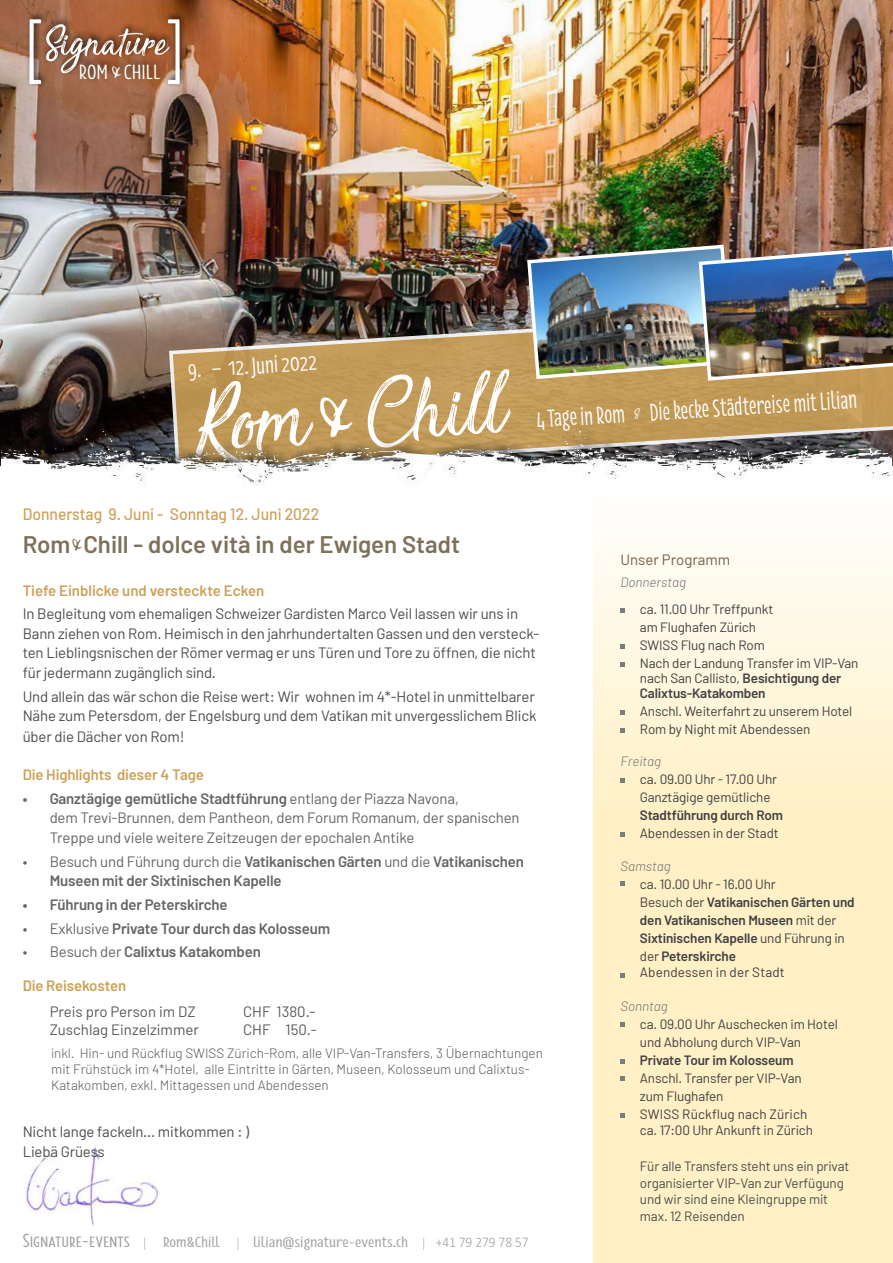
<style>
.page{position:relative;width:893px;height:1263px;background:#fff}
.page>*{position:absolute;margin:0;border:0;box-sizing:border-box;transform-origin:0 0}
.t1{font:118.2px "Sensations and Qualities";color:#fff;scale:.93 1}
.t2{font:76.05px "Florence";color:#fff}
.t3{font:53.25px "Sensations and Qualities";color:#fff}
.t4{font:25.5px "Florence";color:#fff;scale:1.05 1}
.t5{font:600 24px "Barlow";color:#7e715a}
.t6{font:24px "Florence";color:#fff;scale:1.15 1}
.t7{font:21.15px "Florence";color:#fff;scale:1.3 1}
.t8{font:500 16.5px "Barlow";color:#cda157;scale:.95 1}
.t9{font:15px/19.5px "Barlow";letter-spacing:-.01em;color:#4c4c4e}
.t10{font:600 15px/19.5px "Barlow";letter-spacing:-.01em;color:#636466}
.t11{font:15px/19.5px "Barlow";letter-spacing:-.01em;color:#636466}
.t12{font:600 15px "Barlow";letter-spacing:-.01em;color:#cda157}
.t13{font:15px "Barlow";color:#58585a}
.t14{font:15px "Barlow";color:#706148}
.t15{font:14.85px "Florence";color:#9c9e9f;scale:1.5 1}
.t16{font:13.5px/18px "Barlow";letter-spacing:-.01em;color:#403f42}
.t17{font:600 13.5px/18px "Barlow";letter-spacing:-.01em;color:#403f42}
.t18{font:300 13.5px/16.2px "Barlow";color:#58585a}
.t19{font:13.5px/16.5px "Barlow";letter-spacing:-.01em;color:#4c4c4e}
.t20{font:italic 300 13.5px "Barlow";color:#707172}
.t21{font:13.5px "Barlow";letter-spacing:.01em;color:#403f42}
.s1{font-family:"Mistral";font-size:17.25px}
.s2{font-family:"Sensations and Qualities";font-size:15px}
.s3{font-family:"Mistral";font-weight:400;font-size:18px}
.s4{font-weight:600}
.s5{font-weight:400}
.s6{color:#636466}
.s7{font-size:19.5px}
.s8{font-family:"Aparajita";font-size:16.65px}
.s9{font-family:"Calibri";font-weight:300}
</style>
<div class="page">
<img style="left:25px;top:1147px;width:133px;height:79px">
<img style="left:0;top:0;width:893px;height:467px">
<svg style="left:593px;top:545px;width:300px;height:718px;background:#fff2ce"></svg>
<svg style="left:167px;top:303px;width:726px;height:172px;background:#a68858"></svg>
<img style="left:525px;top:243px;width:368px;height:140px">
<img style="left:1px;top:422px;width:890px;height:64px">
<div style="left:42px;top:15px;width:136px;height:62px;background:#000;opacity:.75"></div>
<div style="left:25px;top:11px;width:24px;height:77px;background:#000;opacity:.75"></div>
<div style="left:75px;top:52px;width:96px;height:32px;background:#000;opacity:.75"></div>
<div style="left:163px;top:11px;width:24px;height:77px;background:#000;opacity:.75"></div>
<svg style="left:620px;top:608px;width:5px;height:4px"></svg>
<svg style="left:620px;top:644px;width:5px;height:4px"></svg>
<svg style="left:620px;top:662px;width:5px;height:4px"></svg>
<svg style="left:620px;top:710px;width:5px;height:4px"></svg>
<svg style="left:620px;top:728px;width:5px;height:4px"></svg>
<svg style="left:620px;top:778px;width:5px;height:5px"></svg>
<svg style="left:620px;top:832px;width:5px;height:5px"></svg>
<svg style="left:620px;top:881px;width:5px;height:5px"></svg>
<svg style="left:620px;top:973px;width:5px;height:4px"></svg>
<svg style="left:620px;top:1022px;width:5px;height:4px"></svg>
<svg style="left:620px;top:1059px;width:5px;height:5px"></svg>
<svg style="left:620px;top:1076px;width:5px;height:4px"></svg>
<svg style="left:620px;top:1113px;width:5px;height:5px"></svg>
<svg style="left:192px;top:380px;width:161px;height:86px;background:#bb985d"></svg>
<svg style="left:168px;top:19px;width:12px;height:65px"></svg>
<h2 class="t2" style="left:26px;top:-12px;width:18px">[</h2>
<h3 class="t3" style="left:46px;top:16px;width:125px">Signature</h3>
<h3 class="t7" style="left:79px;top:55px;width:64px">ROM <span class="s1">&amp;</span> CHILL</h3>
<h3 class="t6" style="left:186px;top:351px;width:114px;rotate:-4deg">9. – 12. Juni 2022</h3>
<h1 class="t1" style="left:363px;top:356px;width:156px;rotate:-4deg">Chill</h1>
<h3 class="t4" style="left:535px;top:397px;width:307px;rotate:-3deg">4 Tage in Rom <span class="s2">S</span> Die kecke Städtereise mit Lilian</h3>
<p class="t8" style="left:23px;top:504px;width:314px">Donnerstag 9. Juni - Sonntag 12. Juni 2022</p>
<h3 class="t5" style="left:23px;top:529px;width:439px">Rom<span class="s3">&amp;</span>Chill - dolce vità in der Ewigen Stadt</h3>
<p class="t12" style="left:23px;top:581px;width:243px">Tiefe Einblicke und versteckte Ecken</p>
<p class="t9" style="left:23px;top:604px;width:518px">In Begleitung vom ehemaligen Schweizer Gardisten Marco Veil lassen wir uns in Bann ziehen von Rom. Heimisch in den jahrhundertalten Gassen und den versteck&shy;ten Lieblingsnischen der Römer vermag er uns Türen und Tore zu öffnen, die nicht für jedermann zugänglich sind.</p>
<p class="t9" style="left:23px;top:686px;width:515px">Und allein das wär schon die Reise wert: Wir wohnen im 4*-Hotel in unmittelbarer<br>Nähe zum Petersdom, der Engelsburg und dem Vatikan mit unvergesslichem Blick</p>
<p class="t9" style="left:23px;top:727px;width:163px">über die Dächer von Rom!</p>
<p class="t12" style="left:23px;top:765px;width:183px">Die Highlights dieser 4 Tage</p>
<p class="t11" style="left:50px;top:788px;width:471px;text-indent:-27px"><span class="s4">• Ganztägige gemütliche Stadtführung</span> entlang der Piazza Navona,<br>dem Trevi-Brunnen, dem Pantheon, dem Forum Romanum, der spanischen<br>Treppe und viele weitere Zeitzeugen der epochalen Antike</p>
<p class="t10" style="left:50px;top:851px;width:476px;text-indent:-27px"><span class="s5">• Besuch und Führung durch die</span> Vatikanischen Gärten <span class="s5">und die</span> Vatikanischen<br>Museen mit der Sixtinischen Kapelle</p>
<p class="t10" style="left:23px;top:894px;width:207px">• Führung in der Peterskirche</p>
<p class="t10" style="left:23px;top:918px;width:309px"><span class="s5">• Exklusive</span> Private Tour durch das Kolosseum</p>
<p class="t10" style="left:23px;top:942px;width:240px"><span class="s5">• Besuch der</span> Calixtus Katakomben</p>
<p class="t12" style="left:23px;top:976px;width:105px">Die Reisekosten</p>
<p class="t13" style="left:50px;top:1002px;width:148px">Preis pro Person im DZ</p>
<p class="t13" style="left:243px;top:1002px;width:74px">CHF 1380.-</p>
<p class="t13" style="left:50px;top:1020px;width:151px">Zuschlag Einzelzimmer</p>
<p class="t13" style="left:243px;top:1020px;width:75px">CHF 150.-</p>
<p class="t18" style="left:51px;top:1044px;width:493px"><span class="s6">inkl.</span> Hin- und Rückflug SWISS Zürich-Rom, alle VIP-Van-Transfers, 3 Übernachtungen mit Frühstück im 4*Hotel, alle Eintritte in Gärten, Museen, Kolosseum und Calixtus-<br>Katakomben, exkl. Mittagessen und Abendessen</p>
<p class="t9" style="left:23px;top:1121px;width:228px">Nicht lange fackeln... mitkommen : )<br>Liebä Grüess</p>
<p class="t15" style="left:23px;top:1230px;width:339px"><span class="s7">Signature-events</span> <span class="s8">|</span> Rom&amp;Chill <span class="s8">|</span> lilian@signature-events.ch <span class="s8">|</span> <span class="s9">+41 79 279 78 57</span></p>
<p class="t14" style="left:620px;top:550px;width:111px">Unser Programm</p>
<p class="t20" style="left:620px;top:574px;width:67px">Donnerstag</p>
<p class="t16" style="left:640px;top:599px;width:220px">ca. 11.00 Uhr Treffpunkt<br>am Flughafen Zürich<br>SWISS Flug nach Rom<br>Nach der Landung Transfer im VIP-Van</p>
<p class="t17" style="left:640px;top:670px;width:203px;line-height:15px"><span class="s5">nach San Callisto,</span> Besichtigung der<br>Calixtus-Katakomben</p>
<p class="t16" style="left:640px;top:701px;width:214px">Anschl. Weiterfahrt zu unserem Hotel<br>Rom by Night mit Abendessen</p>
<p class="t20" style="left:620px;top:753px;width:42px">Freitag</p>
<p class="t16" style="left:640px;top:770px;width:139px">ca. 09.00 Uhr - 17.00 Uhr<br>Ganztägige gemütliche</p>
<p class="t17" style="left:640px;top:806px;width:145px">Stadtführung durch Rom</p>
<p class="t16" style="left:640px;top:824px;width:140px">Abendessen in der Stadt</p>
<p class="t20" style="left:620px;top:857px;width:52px">Samstag</p>
<p class="t17" style="left:640px;top:875px;width:216px"><span class="s5">ca. 10.00 Uhr - 16.00 Uhr<br>Besuch der</span> Vatikanischen Gärten und den Vatikanischen Museen <span class="s5">mit der<br></span>Sixtinischen Kapelle <span class="s5">und Führung in der</span> Peterskirche</p>
<p class="t21" style="left:640px;top:964px;width:146px">Abendessen in der Stadt</p>
<p class="t20" style="left:620px;top:998px;width:49px">Sonntag</p>
<p class="t16" style="left:640px;top:1015px;width:199px">ca. 09.00 Uhr Auschecken im Hotel und Abholung durch VIP-Van</p>
<p class="t17" style="left:640px;top:1051px;width:155px">Private Tour im Kolosseum</p>
<p class="t16" style="left:640px;top:1069px;width:169px">Anschl. Transfer per VIP-Van zum Flughafen<br>SWISS Rückflug nach Zürich</p>
<p class="t16" style="left:640px;top:1121px;width:175px">ca. 17:00 Uhr Ankunft in Zürich</p>
<p class="t19" style="left:640px;top:1158px;width:211px">Für alle Transfers steht uns ein privat organisierter VIP-Van zur Verfügung und wir sind eine Kleingruppe mit max. 12 Reisenden</p>
</div>
